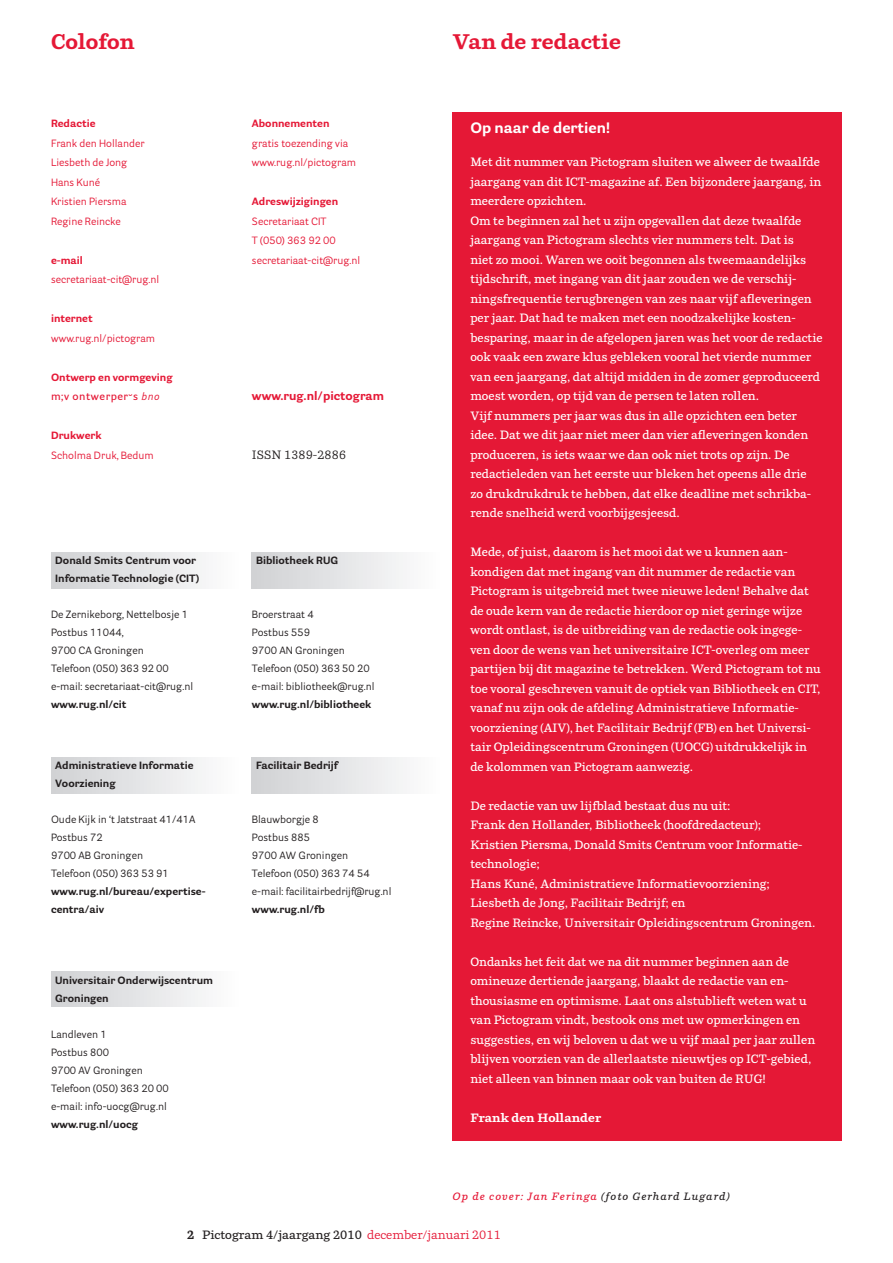
<style>
.page{position:relative;width:893px;height:1263px;background:#fff}
.page>*{position:absolute;margin:0;border:0;box-sizing:border-box;transform-origin:0 0}
.t1{font:700 21px "Parry";color:#e51836}
.t2{font:700 15px "Parry Grotesque";color:#fff}
.t3{font:600 12px/19.5px "Parry";color:#fff}
.t4{font:600 12px "Parry";color:#231f20}
.t5{font:700 12px "Parry Grotesque";color:#e51836}
.t6{font:700 12px "Parry";color:#fff}
.t7{font:12px "Parry";color:#231f20}
.t8{font:10.5px/18px "Parry Grotesque";color:#231f20}
.t9{font:700 10.5px/18px "Parry Grotesque";color:#231f20}
.t10{font:10.5px/19.5px "Parry Grotesque";color:#e51836}
.t11{font:700 10.5px/19.5px "Parry Grotesque";color:#e51836}
.t12{font:italic 600 10.5px "Parry";letter-spacing:.1em;color:#e51836}
.s1{font-weight:600}
.s2{font-weight:400;font-style:italic}
.s3{color:#231f20}
.s4{font-weight:700}
.s5{font-weight:400;color:#e51836}
</style>
<div class="page">
<div style="left:51px;top:971px;width:188px;height:36px;background:linear-gradient(to right,#d0d1d3,#fdfdfe)"></div>
<div style="left:453px;top:112px;width:389px;height:1029px;background:#e51836"></div>
<div style="left:51px;top:758px;width:188px;height:35px;background:linear-gradient(to right,#d0d1d3,#fdfdfe)"></div>
<div style="left:51px;top:553px;width:188px;height:36px;background:linear-gradient(to right,#d0d1d3,#fdfdfe)"></div>
<div style="left:252px;top:553px;width:188px;height:36px;background:linear-gradient(to right,#d0d1d3,#fdfdfe)"></div>
<div style="left:252px;top:758px;width:188px;height:35px;background:linear-gradient(to right,#d0d1d3,#fdfdfe)"></div>
<h1 class="t1" style="left:51px;top:29px;width:85px">Colofon</h1>
<h1 class="t1" style="left:453px;top:29px;width:170px">Van de redactie</h1>
<p class="t11" style="left:51px;top:113px;width:46px">Redactie</p>
<p class="t10" style="left:51px;top:133px;width:95px">Frank den Hollander<br>Liesbeth de Jong<br>Hans Kuné<br>Kristien Piersma<br>Regine Reincke</p>
<p class="t11" style="left:51px;top:250px;width:33px">e-mail</p>
<p class="t10" style="left:51px;top:270px;width:110px">secretariaat-cit@rug.nl</p>
<p class="t11" style="left:51px;top:308px;width:43px">internet</p>
<p class="t10" style="left:51px;top:328px;width:106px">www.rug.nl/pictogram</p>
<p class="t11" style="left:51px;top:367px;width:123px">Ontwerp en vormgeving <span class="s1">m;v ontwerper˘s</span> <span class="s2">bno</span></p>
<p class="t11" style="left:51px;top:425px;width:52px">Drukwerk</p>
<p class="t10" style="left:51px;top:445px;width:104px">Scholma Druk, Bedum</p>
<p class="t9" style="left:55px;top:551px;width:145px">Donald Smits Centrum voor<br>Informatie Technologie (CIT)</p>
<p class="t8" style="left:51px;top:605px;width:144px">De Zernikeborg, Nettelbosje 1<br>Postbus 11044,<br>9700 CA Groningen<br>Telefoon (050) 363 92 00 e-mail: secretariaat-cit@rug.nl</p>
<p class="t9" style="left:51px;top:695px;width:77px">www.rug.nl/cit</p>
<p class="t9" style="left:55px;top:756px;width:140px">Administratieve Informatie<br>Voorziening</p>
<p class="t8" style="left:51px;top:810px;width:146px">Oude Kijk in ‘t Jatstraat 41/41A<br>Postbus 72<br>9700 AB Groningen<br>Telefoon (050) 363 53 91</p>
<p class="t9" style="left:51px;top:882px;width:156px">www.rug.nl/bureau/expertise&shy;centra/aiv</p>
<p class="t9" style="left:55px;top:971px;width:159px">Universitair Onderwijscentrum<br>Groningen</p>
<p class="t8" style="left:51px;top:1025px;width:119px">Landleven 1<br>Postbus 800<br>9700 AV Groningen<br>Telefoon (050) 363 20 00 e-mail: info-uocg@rug.nl</p>
<p class="t9" style="left:51px;top:1115px;width:88px">www.rug.nl/uocg</p>
<p class="t11" style="left:252px;top:113px;width:79px">Abonnementen</p>
<p class="t10" style="left:252px;top:133px;width:106px">gratis toezending via www.rug.nl/pictogram</p>
<p class="t11" style="left:252px;top:191px;width:88px">Adreswijzigingen</p>
<p class="t10" style="left:252px;top:211px;width:110px">Secretariaat CIT<br>T (050) 363 92 00 secretariaat-cit@rug.nl</p>
<p class="t5" style="left:252px;top:388px;width:134px">www.rug.nl/pictogram</p>
<p class="t7" style="left:252px;top:447px;width:96px">ISSN 1389-2886</p>
<p class="t9" style="left:256px;top:551px;width:83px">Bibliotheek RUG</p>
<p class="t8" style="left:252px;top:605px;width:124px">Broerstraat 4<br>Postbus 559<br>9700 AN Groningen<br>Telefoon (050) 363 50 20 e-mail: bibliotheek@rug.nl</p>
<p class="t9" style="left:252px;top:695px;width:121px">www.rug.nl/bibliotheek</p>
<p class="t9" style="left:256px;top:756px;width:83px">Facilitair Bedrijf</p>
<p class="t8" style="left:252px;top:810px;width:141px">Blauwborgje 8<br>Postbus 885<br>9700 AW Groningen<br>Telefoon (050) 363 74 54 e-mail: facilitairbedrijf@rug.nl</p>
<p class="t9" style="left:252px;top:900px;width:74px">www.rug.nl/fb</p>
<p class="t2" style="left:470px;top:118px;width:141px">Op naar de dertien!</p>
<p class="t3" style="left:470px;top:152px;width:354px">Met dit nummer van Pictogram sluiten we alweer de twaalfde jaargang van dit ICT-magazine af. Een bijzondere jaargang, in meerdere opzichten.<br>Om te beginnen zal het u zijn opgevallen dat deze twaalfde jaargang van Pictogram slechts vier nummers telt. Dat is<br>niet zo mooi. Waren we ooit begonnen als tweemaandelijks tijdschrift, met ingang van dit jaar zouden we de verschij&shy;ningsfrequentie terugbrengen van zes naar vijf afleveringen per jaar. Dat had te maken met een noodzakelijke kosten&shy;besparing, maar in de afgelopen jaren was het voor de redactie ook vaak een zware klus gebleken vooral het vierde nummer van een jaargang, dat altijd midden in de zomer geproduceerd moest worden, op tijd van de persen te laten rollen.<br>Vijf nummers per jaar was dus in alle opzichten een beter idee. Dat we dit jaar niet meer dan vier afleveringen konden produceren, is iets waar we dan ook niet trots op zijn. De redactieleden van het eerste uur bleken het opeens alle drie<br>zo drukdrukdruk te hebben, dat elke deadline met schrikba&shy;rende snelheid werd voorbijgesjeesd.</p>
<p class="t3" style="left:470px;top:542px;width:352px">Mede, of juist, daarom is het mooi dat we u kunnen aan&shy;kondigen dat met ingang van dit nummer de redactie van Pictogram is uitgebreid met twee nieuwe leden! Behalve dat de oude kern van de redactie hierdoor op niet geringe wijze wordt ontlast, is de uitbreiding van de redactie ook ingege&shy;ven door de wens van het universitaire ICT-overleg om meer partijen bij dit magazine te betrekken. Werd Pictogram tot nu toe vooral geschreven vanuit de optiek van Bibliotheek en CIT, vanaf nu zijn ook de afdeling Administratieve Informatie&shy;voorziening (AIV), het Facilitair Bedrijf (FB) en het Universi&shy;tair Opleidingscentrum Groningen (UOCG) uitdrukkelijk in de kolommen van Pictogram aanwezig.</p>
<p class="t3" style="left:470px;top:795px;width:347px">De redactie van uw lijfblad bestaat dus nu uit:<br>Frank den Hollander, Bibliotheek (hoofdredacteur);<br>Kristien Piersma, Donald Smits Centrum voor Informatie&shy;technologie;<br>Hans Kuné, Administratieve Informatievoorziening; Liesbeth de Jong, Facilitair Bedrijf; en<br>Regine Reincke, Universitair Opleidingscentrum Groningen.</p>
<p class="t3" style="left:470px;top:951px;width:346px">Ondanks het feit dat we na dit nummer beginnen aan de omineuze dertiende jaargang, blaakt de redactie van en&shy;thousiasme en optimisme. Laat ons alstublieft weten wat u van Pictogram vindt, bestook ons met uw opmerkingen en suggesties, en wij beloven u dat we u vijf maal per jaar zullen blijven voorzien van de allerlaatste nieuwtjes op ICT-gebied, niet alleen van binnen maar ook van buiten de RUG!</p>
<p class="t6" style="left:470px;top:1110px;width:132px">Frank den Hollander</p>
<p class="t12" style="left:453px;top:1189px;width:279px">Op de cover: Jan Feringa <span class="s3">(foto Gerhard Lugard)</span></p>
<p class="t4" style="left:187px;top:1227px;width:315px"><span class="s4">2</span> Pictogram 4/jaargang 2010 <span class="s5">december/januari 2011</span></p>
</div>
